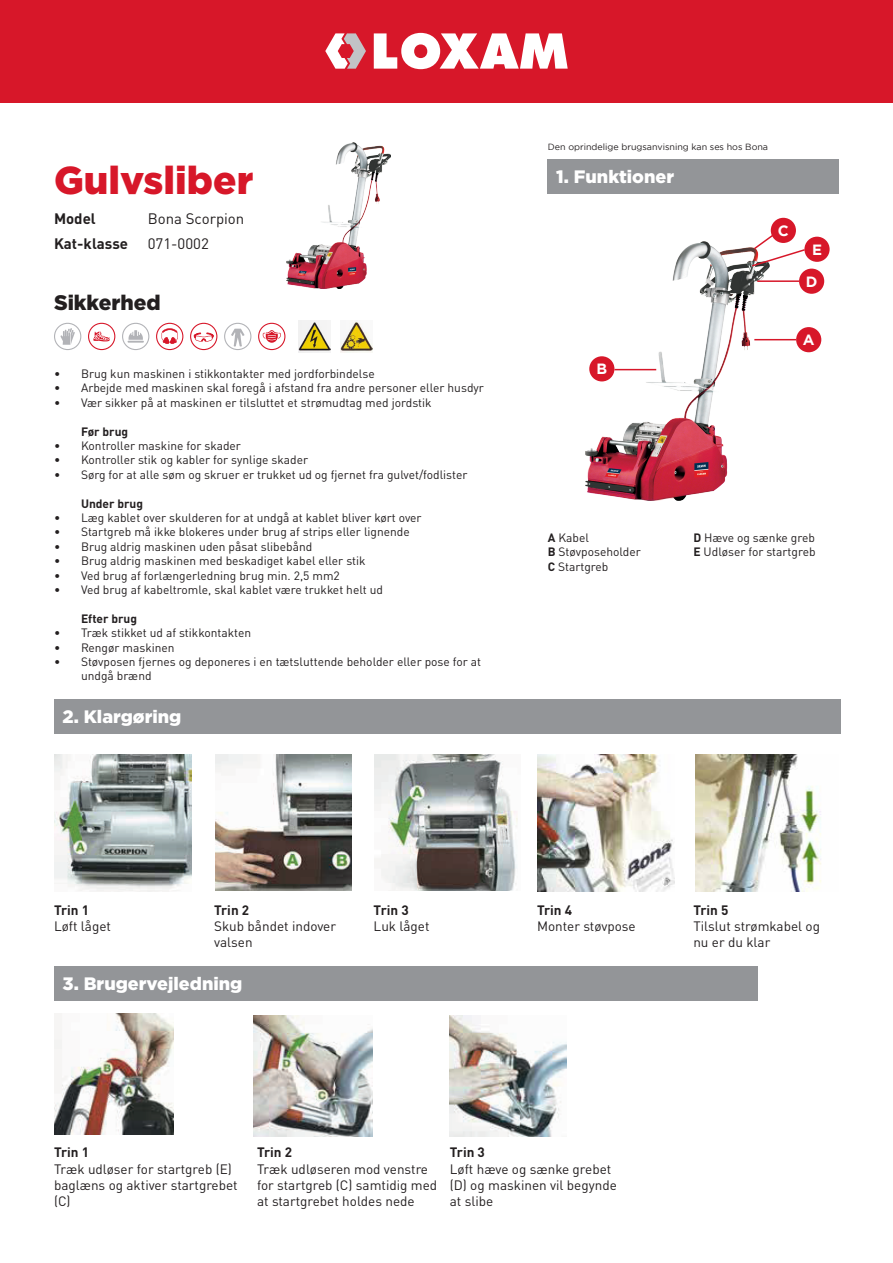
<style>
.page{position:relative;width:893px;height:1263px;background:#fff}
.page>*{position:absolute;margin:0;border:0;box-sizing:border-box;transform-origin:0 0}
.t1{font:900 38.85px "Gotham";color:#d71729}
.t2{font:900 21px "Gotham";color:#231f20}
.t3{font:900 18px "Gotham";color:#fff}
.t4{font:15px "DIN Pro";color:#231f20}
.t5{font:700 15px "DIN Pro";color:#231f20}
.t6{font:700 14.85px "Gotham";color:#fff}
.t7{font:13.5px/16.2px "DIN Pro";color:#231f20}
.t8{font:700 13.5px "DIN Pro";color:#231f20}
.t9{font:12px/14.4px "DIN Pro";color:#231f20}
.t10{font:700 12px "DIN Pro";color:#231f20}
.t11{font:9px "Gotham";color:#231f20}
.s1{font-weight:700}
</style>
<div class="page">
<div style="left:0;top:0;width:893px;height:102px;background:#d71729"></div>
<svg style="left:325px;top:33px;width:41px;height:36px"></svg>
<svg style="left:374px;top:33px;width:194px;height:36px"></svg>
<svg style="left:61px;top:328px;width:14px;height:17px"></svg>
<div style="left:54px;top:323px;width:27px;height:27px;border:1px solid #b2b3b7;border-radius:50%"></div>
<svg style="left:93px;top:331px;width:17px;height:10px"></svg>
<div style="left:88px;top:323px;width:27px;height:27px;border:1px solid #d71729;border-radius:50%"></div>
<svg style="left:128px;top:330px;width:16px;height:13px"></svg>
<div style="left:122px;top:323px;width:27px;height:27px;border:1px solid #b2b3b7;border-radius:50%"></div>
<svg style="left:162px;top:328px;width:16px;height:16px"></svg>
<div style="left:156px;top:323px;width:27px;height:27px;border:1px solid #d71729;border-radius:50%"></div>
<svg style="left:194px;top:333px;width:20px;height:9px"></svg>
<div style="left:190px;top:323px;width:27px;height:27px;border:1px solid #d71729;border-radius:50%"></div>
<svg style="left:231px;top:329px;width:14px;height:17px"></svg>
<div style="left:224px;top:323px;width:27px;height:27px;border:1px solid #b2b3b7;border-radius:50%"></div>
<svg style="left:263px;top:330px;width:18px;height:13px"></svg>
<div style="left:258px;top:323px;width:27px;height:27px;border:1px solid #d71729;border-radius:50%"></div>
<div style="left:54px;top:966px;width:703px;height:34px;background:#939598"></div>
<div style="left:54px;top:699px;width:786px;height:34px;background:#939598"></div>
<div style="left:548px;top:159px;width:291px;height:34px;background:#939598"></div>
<div style="left:796px;top:327px;width:25px;height:25px;background:#d71729;border-radius:50%"></div>
<img style="left:287px;top:142px;width:104px;height:146px">
<hr style="left:754px;top:339px;width:42px;height:1px;background:#d71729">
<img style="left:585px;top:241px;width:184px;height:260px">
<img style="left:341px;top:320px;width:31px;height:32px">
<img style="left:299px;top:320px;width:31px;height:32px">
<div style="left:589px;top:356px;width:25px;height:25px;background:#d71729;border-radius:50%"></div>
<hr style="left:614px;top:369px;width:42px;height:1px;background:#d71729">
<div style="left:771px;top:218px;width:25px;height:25px;background:#d71729;border-radius:50%"></div>
<div style="left:799px;top:269px;width:25px;height:25px;background:#d71729;border-radius:50%"></div>
<hr style="left:757px;top:280px;width:42px;height:2px;background:#d71729">
<div style="left:804px;top:237px;width:26px;height:25px;background:#d71729;border-radius:50%"></div>
<svg style="left:750px;top:232px;width:56px;height:36px"></svg>
<img style="left:54px;top:754px;width:137px;height:137px">
<img style="left:216px;top:754px;width:136px;height:136px">
<img style="left:374px;top:755px;width:144px;height:135px">
<img style="left:695px;top:754px;width:126px;height:137px">
<img style="left:537px;top:754px;width:137px;height:137px">
<img style="left:54px;top:1013px;width:119px;height:121px">
<img style="left:253px;top:1015px;width:119px;height:121px">
<img style="left:450px;top:1015px;width:117px;height:121px">
<p class="t1" style="left:54px;top:158px;width:201px">Gulvsliber</p>
<p class="t5" style="left:54px;top:206px;width:43px">Model</p>
<p class="t4" style="left:148px;top:207px;width:98px">Bona Scorpion</p>
<p class="t5" style="left:54px;top:231px;width:76px">Kat-klasse</p>
<p class="t4" style="left:148px;top:232px;width:63px">071-0002</p>
<p class="t2" style="left:54px;top:290px;width:108px">Sikkerhed</p>
<p class="t9" style="left:54px;top:365px;width:322px">• Brug kun maskinen i stikkontakter med jordforbindelse</p>
<p class="t9" style="left:54px;top:380px;width:431px">• Arbejde med maskinen skal foregå i afstand fra andre personer eller husdyr</p>
<p class="t9" style="left:54px;top:394px;width:379px">• Vær sikker på at maskinen er tilsluttet et strømudtag med jordstik</p>
<p class="t10" style="left:81px;top:421px;width:49px">Før brug</p>
<p class="t9" style="left:54px;top:437px;width:188px">• Kontroller maskine for skader</p>
<p class="t9" style="left:54px;top:452px;width:256px">• Kontroller stik og kabler for synlige skader</p>
<p class="t9" style="left:54px;top:466px;width:415px">• Sørg for at alle søm og skruer er trukket ud og fjernet fra gulvet/fodlister</p>
<p class="t10" style="left:81px;top:493px;width:64px">Under brug</p>
<p class="t9" style="left:54px;top:509px;width:369px">• Læg kablet over skulderen for at undgå at kablet bliver kørt over</p>
<p class="t9" style="left:54px;top:524px;width:357px">• Startgreb må ikke blokeres under brug af strips eller lignende</p>
<p class="t9" style="left:54px;top:538px;width:260px">• Brug aldrig maskinen uden påsat slibebånd</p>
<p class="t9" style="left:54px;top:552px;width:313px">• Brug aldrig maskinen med beskadiget kabel eller stik</p>
<p class="t9" style="left:54px;top:567px;width:287px">• Ved brug af forlængerledning brug min. 2,5 mm2</p>
<p class="t9" style="left:54px;top:581px;width:331px">• Ved brug af kabeltromle, skal kablet være trukket helt ud</p>
<p class="t10" style="left:81px;top:608px;width:58px">Efter brug</p>
<p class="t9" style="left:54px;top:624px;width:199px">• Træk stikket ud af stikkontakten</p>
<p class="t9" style="left:54px;top:639px;width:122px">• Rengør maskinen</p>
<p class="t9" style="left:81px;top:653px;width:402px;text-indent:-27px">• Støvposen fjernes og deponeres i en tætsluttende beholder eller pose for at undgå brænd</p>
<p class="t3" style="left:63px;top:706px;width:120px">2. Klargøring</p>
<p class="t11" style="left:548px;top:141px;width:222px">Den oprindelige brugsanvisning kan ses hos Bona</p>
<p class="t3" style="left:556px;top:166px;width:119px">1. Funktioner</p>
<p class="t6" style="left:596px;top:360px;width:12px">B</p>
<p class="t6" style="left:778px;top:222px;width:12px">C</p>
<p class="t6" style="left:812px;top:241px;width:11px">E</p>
<p class="t6" style="left:806px;top:273px;width:13px">D</p>
<p class="t6" style="left:803px;top:331px;width:13px">A</p>
<p class="t9" style="left:548px;top:529px;width:43px"><span class="s1">A</span> Kabel</p>
<p class="t9" style="left:548px;top:543px;width:95px"><span class="s1">B</span> Støvposeholder</p>
<p class="t9" style="left:548px;top:558px;width:62px"><span class="s1">C</span> Startgreb</p>
<p class="t9" style="left:693px;top:529px;width:123px"><span class="s1">D</span> Hæve og sænke greb</p>
<p class="t9" style="left:693px;top:543px;width:124px"><span class="s1">E</span> Udløser for startgreb</p>
<p class="t8" style="left:54px;top:899px;width:37px">Trin 1</p>
<p class="t7" style="left:54px;top:917px;width:59px">Løft låget</p>
<p class="t7" style="left:214px;top:900px;width:123px"><span class="s1">Trin 2<br></span>Skub båndet indover valsen</p>
<p class="t3" style="left:63px;top:973px;width:181px">3. Brugervejledning</p>
<p class="t7" style="left:374px;top:900px;width:57px"><span class="s1">Trin 3<br></span>Luk låget</p>
<p class="t7" style="left:537px;top:900px;width:100px"><span class="s1">Trin 4<br></span>Monter støvpose</p>
<p class="t7" style="left:693px;top:900px;width:128px"><span class="s1">Trin 5<br></span>Tilslut strømkabel og nu er du klar</p>
<p class="t7" style="left:54px;top:1143px;width:185px"><span class="s1">Trin 1<br></span>Træk udløser for startgreb (E) baglæns og aktiver startgrebet (C)</p>
<p class="t8" style="left:257px;top:1141px;width:37px">Trin 2</p>
<p class="t7" style="left:257px;top:1159px;width:182px">Træk udløseren mod venstre for startgreb (C) samtidig med at startgrebet holdes nede</p>
<p class="t8" style="left:450px;top:1141px;width:37px">Trin 3</p>
<p class="t7" style="left:450px;top:1159px;width:169px">Løft hæve og sænke grebet (D) og maskinen vil begynde at slibe</p>
</div>
